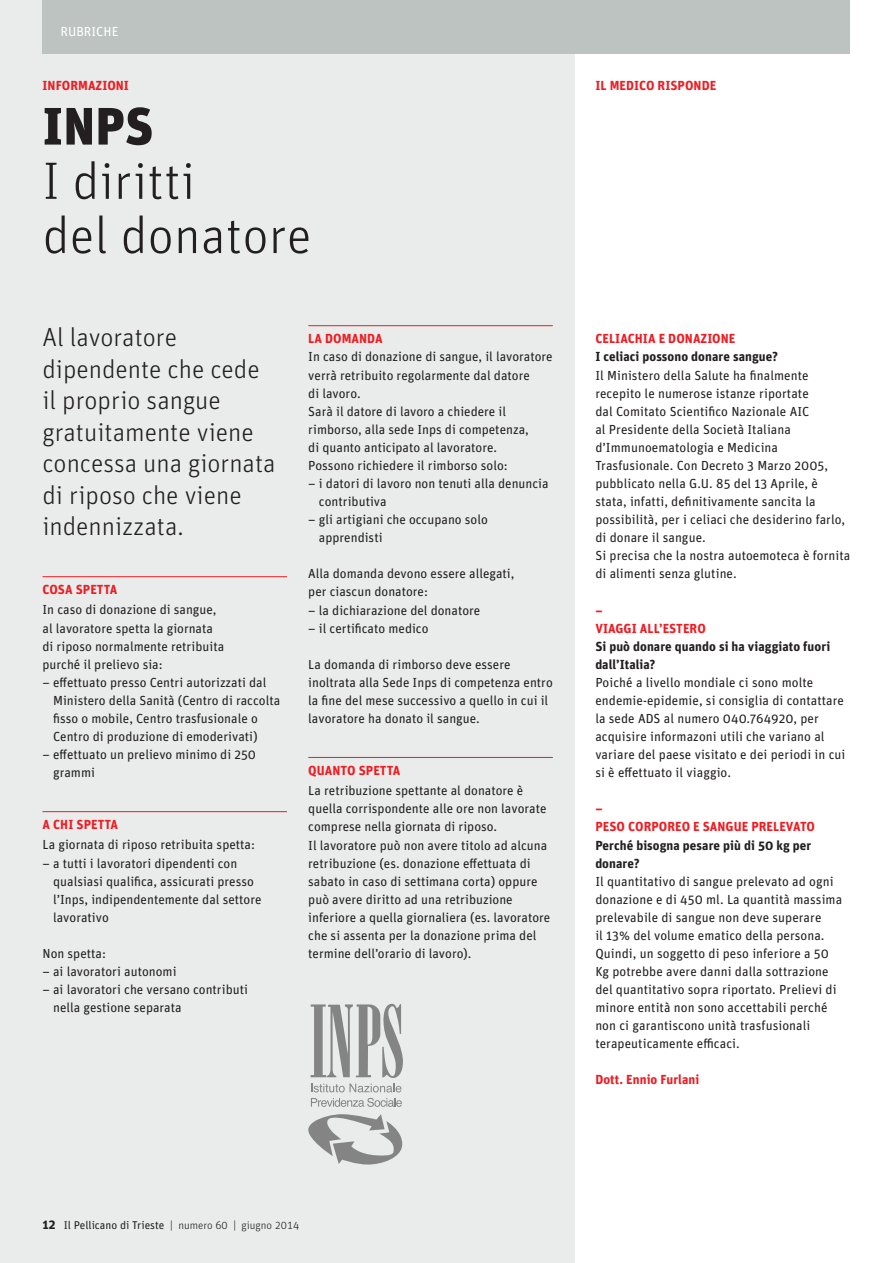
<style>
.page{position:relative;width:893px;height:1263px;background:#fff}
.page>*{position:absolute;margin:0;border:0;box-sizing:border-box;transform-origin:0 0}
.t1{font:52.5px/54.3px "Unit Light TF";letter-spacing:.005em;color:#231f20}
.t2{font:900 52.5px "Unit";color:#231f20}
.t3{font:300 26.25px/31.5px "Unit";color:#231f20}
.t4{font:13.2px/18px "Unit";color:#231f20}
.t5{font:700 13.2px/18px "Unit";letter-spacing:.005em;color:#ee1d23}
.t6{font:700 13.2px/18px "Unit";letter-spacing:.005em;color:#231f20}
.t7{font:13.2px "Unit";color:#fff}
.t8{font:11.25px "Unit";color:#231f20}
.s1{font-weight:700;font-size:13.2px}
.s2{font-family:"Unit Light TF"}
</style>
<div class="page">
<div style="left:0;top:0;width:574px;height:1263px;background:#e9eceb"></div>
<div style="left:43px;top:0;width:807px;height:54px;background:#bcc3c1"></div>
<hr style="left:43px;top:576px;width:244px;height:1px;background:#ee1d23">
<hr style="left:43px;top:811px;width:244px;height:1px;background:#ee1d23">
<hr style="left:308px;top:325px;width:245px;height:1px;background:#ee1d23">
<hr style="left:308px;top:757px;width:245px;height:1px;background:#ee1d23">
<svg style="left:308px;top:1114px;width:94px;height:50px"></svg>
<svg style="left:311px;top:1004px;width:92px;height:88px"></svg>
<svg style="left:311px;top:1098px;width:91px;height:9px"></svg>
<p class="t7" style="left:61px;top:23px;width:59px">RUBRICHE</p>
<p class="t5" style="left:43px;top:77px;width:88px">INFORMAZIONI</p>
<p class="t5" style="left:595px;top:77px;width:122px">IL MEDICO RISPONDE</p>
<h1 class="t2" style="left:43px;top:94px;width:113px">INPS</h1>
<h1 class="t1" style="left:43px;top:152px;width:270px">I diritti<br>del donatore</h1>
<h2 class="t3" style="left:43px;top:321px;width:235px">Al lavoratore dipendente che cede il proprio sangue gratuitamente viene concessa una giornata di riposo che viene indennizzata.</h2>
<p class="t5" style="left:43px;top:580px;width:76px">COSA SPETTA</p>
<p class="t4" style="left:43px;top:601px;width:183px">In caso di donazione di sangue, al lavoratore spetta la giornata di riposo normalmente retribuita purché il prelievo sia:</p>
<p class="t4" style="left:53px;top:673px;width:229px;text-indent:-11px">– effettuato presso Centri autorizzati dal Ministero della Sanità (Centro di raccolta fisso o mobile, Centro trasfusionale o Centro di produzione di emoderivati)</p>
<p class="t4" style="left:53px;top:745px;width:204px;text-indent:-11px">– effettuato un prelievo minimo di 250 grammi</p>
<p class="t5" style="left:43px;top:815px;width:77px">A CHI SPETTA</p>
<p class="t4" style="left:43px;top:836px;width:214px">La giornata di riposo retribuita spetta:</p>
<p class="t4" style="left:53px;top:854px;width:210px;text-indent:-11px">– a tutti i lavoratori dipendenti con qualsiasi qualifica, assicurati presso l’Inps, indipendentemente dal settore lavorativo</p>
<p class="t4" style="left:43px;top:944px;width:65px">Non spetta:</p>
<p class="t4" style="left:43px;top:962px;width:135px">– ai lavoratori autonomi</p>
<p class="t4" style="left:53px;top:980px;width:196px;text-indent:-11px">– ai lavoratori che versano contributi nella gestione separata</p>
<p class="t5" style="left:308px;top:329px;width:76px">LA DOMANDA</p>
<p class="t4" style="left:308px;top:348px;width:246px">In caso di donazione di sangue, il lavoratore verrà retribuito regolarmente dal datore<br>di lavoro.<br>Sarà il datore di lavoro a chiedere il rimborso, alla sede Inps di competenza,<br>di quanto anticipato al lavoratore.<br>Possono richiedere il rimborso solo:</p>
<p class="t4" style="left:319px;top:474px;width:231px;text-indent:-11px">– i datori di lavoro non tenuti alla denuncia contributiva</p>
<p class="t4" style="left:319px;top:510px;width:170px;text-indent:-11px">– gli artigiani che occupano solo apprendisti</p>
<p class="t4" style="left:308px;top:564px;width:208px">Alla domanda devono essere allegati, per ciascun donatore:</p>
<p class="t4" style="left:308px;top:601px;width:174px">– la dichiarazione del donatore</p>
<p class="t4" style="left:308px;top:619px;width:122px">– il certificato medico</p>
<p class="t4" style="left:308px;top:655px;width:246px">La domanda di rimborso deve essere inoltrata alla Sede Inps di competenza entro la fine del mese successivo a quello in cui il lavoratore ha donato il sangue.</p>
<p class="t5" style="left:308px;top:761px;width:94px">QUANTO SPETTA</p>
<p class="t4" style="left:308px;top:781px;width:244px">La retribuzione spettante al donatore è quella corrispondente alle ore non lavorate comprese nella giornata di riposo.<br>Il lavoratore può non avere titolo ad alcuna retribuzione (es. donazione effettuata di sabato in caso di settimana corta) oppure può avere diritto ad una retribuzione inferiore a quella giornaliera (es. lavoratore che si assenta per la donazione prima del termine dell’orario di lavoro).</p>
<p class="t5" style="left:595px;top:329px;width:142px">CELIACHIA E DONAZIONE</p>
<p class="t6" style="left:595px;top:348px;width:184px">I celiaci possono donare sangue?</p>
<p class="t4" style="left:595px;top:366px;width:256px">Il Ministero della Salute ha finalmente recepito le numerose istanze riportate<br>dal Comitato Scientifico Nazionale AIC<br>al Presidente della Società Italiana d’Immunoematologia e Medicina Trasfusionale. Con Decreto 3 Marzo 2005, pubblicato nella G.U. 85 del 13 Aprile, è stata, infatti, definitivamente sancita la possibilità, per i celiaci che desiderino farlo, di donare il sangue.<br>Si precisa che la nostra autoemoteca è fornita di alimenti senza glutine.</p>
<p class="t5" style="left:595px;top:601px;width:112px">–<br>VIAGGI ALL’ESTERO</p>
<p class="t6" style="left:595px;top:637px;width:236px">Si può donare quando si ha viaggiato fuori dall’Italia?</p>
<p class="t4" style="left:595px;top:673px;width:252px">Poiché a livello mondiale ci sono molte endemie-epidemie, si consiglia di contattare la sede ADS al numero 040.764920, per acquisire informazoni utili che variano al variare del paese visitato e dei periodi in cui si è effettuato il viaggio.</p>
<p class="t5" style="left:595px;top:799px;width:221px">–<br>PESO CORPOREO E SANGUE PRELEVATO</p>
<p class="t6" style="left:595px;top:836px;width:218px">Perché bisogna pesare più di 50 kg per donare?</p>
<p class="t4" style="left:595px;top:872px;width:248px">Il quantitativo di sangue prelevato ad ogni donazione e di 450 ml. La quantità massima prelevabile di sangue non deve superare<br>il 13% del volume ematico della persona.<br>Quindi, un soggetto di peso inferiore a 50<br>Kg potrebbe avere danni dalla sottrazione del quantitativo sopra riportato. Prelievi di minore entità non sono accettabili perché non ci garantiscono unità trasfusionali terapeuticamente efficaci.</p>
<p class="t5" style="left:595px;top:1070px;width:105px">Dott. Ennio Furlani</p>
<p class="t8" style="left:43px;top:1218px;width:258px"><span class="s1">12</span> Il Pellicano di Trieste <span class="s2">| numero 60 | giugno 2014</span></p>
</div>
